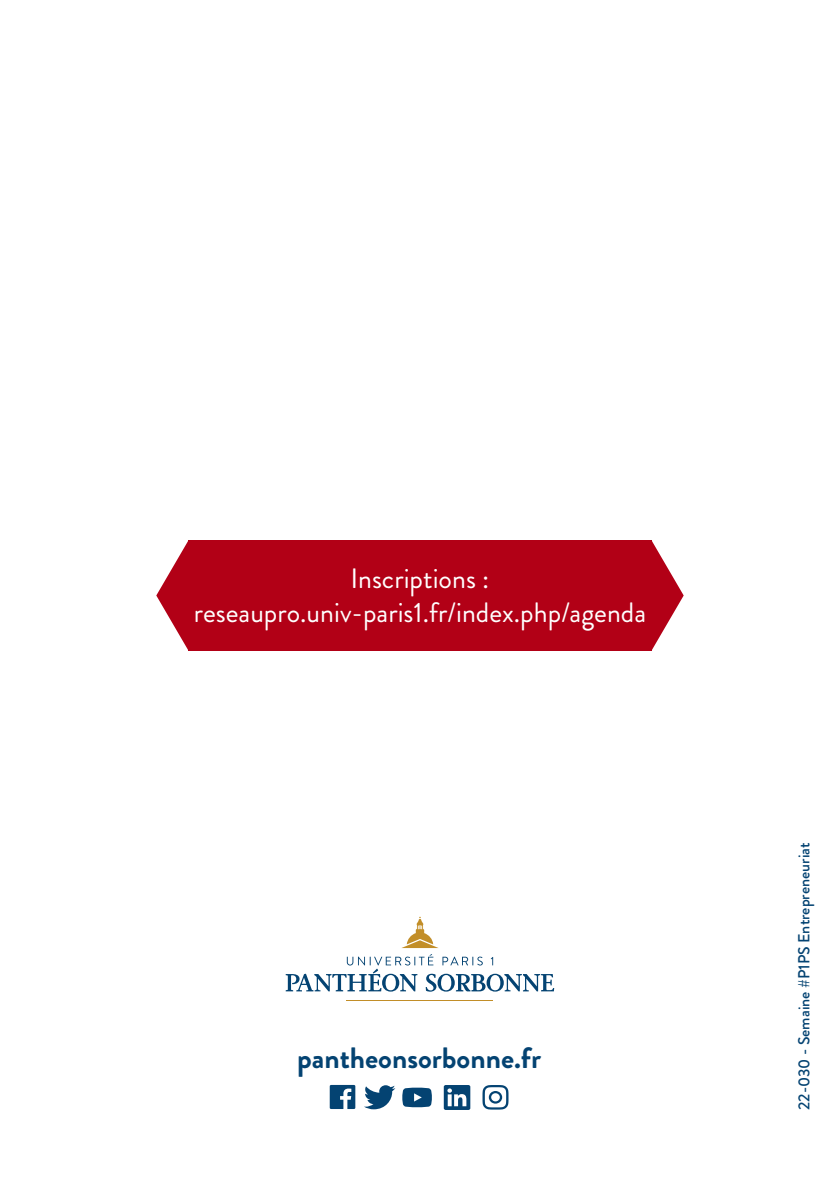
<style>
.page{position:relative;width:840px;height:1191px;background:#fff}
.page>*{position:absolute;margin:0;border:0;box-sizing:border-box;transform-origin:0 0}
.t1{font:700 29.4px "Brandon Grotesque";color:#044372}
.t2{font:28px "Brandon Grotesque";color:#fff}
.t3{font:500 16px "Brandon Grotesque";color:#044372}
</style>
<div class="page">
<svg style="left:364px;top:1085px;width:31px;height:24px"></svg>
<svg style="left:329px;top:1085px;width:26px;height:24px"></svg>
<svg style="left:482px;top:1085px;width:26px;height:24px"></svg>
<svg style="left:443px;top:1085px;width:27px;height:25px"></svg>
<svg style="left:402px;top:1087px;width:29px;height:20px"></svg>
<svg style="left:401px;top:916px;width:37px;height:32px"></svg>
<hr style="left:346px;top:1000px;width:147px;height:1px;background:#c28e28">
<svg style="left:285px;top:954px;width:269px;height:37px"></svg>
<svg style="left:156px;top:541px;width:32px;height:109px"></svg>
<div style="left:188px;top:540px;width:463px;height:110px;background:#b20016"></div>
<svg style="left:651px;top:540px;width:32px;height:110px"></svg>
<p class="t2" style="left:350px;top:559px;width:140px">Inscriptions :</p>
<p class="t2" style="left:194px;top:593px;width:454px">reseaupro.univ-paris1.fr/index.php/agenda</p>
<p class="t1" style="left:297px;top:1037px;width:245px">pantheonsorbonne.fr</p>
<p class="t3" style="left:792px;top:1110px;width:269px;rotate:-90deg">22-030 - Semaine #P1PS Entrepreneuriat</p>
</div>
